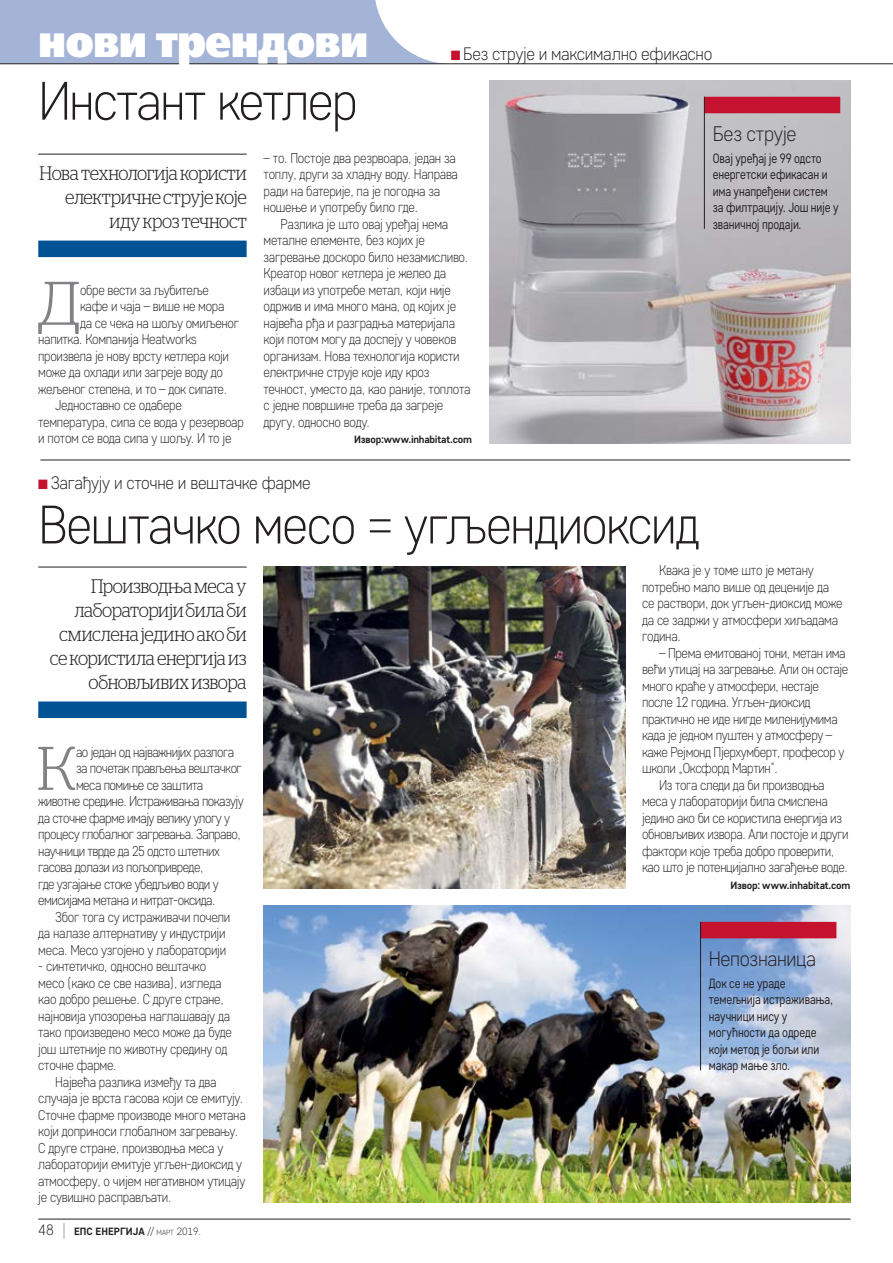
<style>
.page{position:relative;width:893px;height:1263px;background:#fff}
.page>*{position:absolute;margin:0;border:0;box-sizing:border-box;transform-origin:0 0}
.t1{font:300 61.35px "Stag LC";color:#808285}
.t2{font:300 54px "Core Sans D25";letter-spacing:-.03em;color:#231f20;scale:.95 1}
.t3{font:45px "Free Set Extra Bold C";letter-spacing:-.02em;color:#fff;scale:.9 1}
.t4{font:300 21px "Core Sans D25";letter-spacing:-.02em;color:#231f20;scale:.95 1}
.t5{font:300 19.5px/24px "Stag LC";letter-spacing:-.02em;color:#231f20;text-align:right;scale:.9 1}
.t6{font:300 18px "Core Sans D25";letter-spacing:-.02em;color:#231f20;scale:.95 1}
.t7{font:300 14.25px/16.5px "Core Sans D25";letter-spacing:-.02em;color:#231f20;scale:.9 1}
.t8{font:300 14.25px "Core Sans D25";letter-spacing:-.04em;color:#231f20;scale:.9 1}
.t9{font:13.5px/16.5px "Core Sans D35";letter-spacing:-.01em;color:#231f20;scale:.85 1}
.t10{font:700 10.5px "Core Sans D55";letter-spacing:-.015em;color:#231f20}
.s1{color:#c4122f}
.s2{font-family:"Core Sans D25";font-weight:300;font-size:15px}
.s3{font-family:"Core Sans D15";font-weight:100;font-size:18px}
.s4{font-family:"Core Sans D25";font-weight:300}
.s5{font-family:"Core Sans D25";font-weight:300;font-size:7.35px}
</style>
<div class="page">
<svg style="left:0;top:0;width:451px;height:64px;background:#aebbd9"></svg>
<hr style="left:38px;top:1219px;width:812px;height:1px;background:#231f20">
<hr style="left:0;top:64px;width:893px;height:1px;background:#231f20">
<hr style="left:38px;top:154px;width:209px;height:1px;background:#231f20">
<div style="left:38px;top:241px;width:209px;height:16px;background:#005295"></div>
<hr style="left:38px;top:567px;width:209px;height:1px;background:#231f20">
<div style="left:38px;top:701px;width:209px;height:17px;background:#005295"></div>
<img style="left:489px;top:80px;width:361px;height:363px">
<img style="left:264px;top:567px;width:361px;height:322px">
<img style="left:264px;top:905px;width:586px;height:297px">
<div style="left:704px;top:97px;width:136px;height:16px;background:#c4122f"></div>
<hr style="left:704px;top:97px;width:1px;height:132px;background:#231f20">
<hr style="left:40px;top:460px;width:810px;height:1px;background:#231f20">
<div style="left:700px;top:922px;width:136px;height:16px;background:#c4122f"></div>
<hr style="left:700px;top:922px;width:1px;height:148px;background:#231f20">
<h3 class="t3" style="left:38px;top:15px;width:368px">нови трендови</h3>
<p class="t6" style="left:451px;top:43px;width:277px"><span class="s1">■</span> Без струје и максимално ефикасно</p>
<h2 class="t2" style="left:38px;top:66px;width:338px">Инстант кетлер</h2>
<h3 class="t5" style="left:40px;top:159px;width:231px">Нова технологија користи електричне струје које иду кроз течност</h3>
<h1 class="t1" style="left:38px;top:258px;width:44px">Д</h1>
<p class="t7" style="left:80px;top:281px;width:145px">обре вести за љубитеље</p>
<p class="t7" style="left:80px;top:298px;width:162px">кафе и чаја – више не мора</p>
<p class="t7" style="left:80px;top:314px;width:178px">да се чека на шољу омиљеног</p>
<p class="t7" style="left:38px;top:331px;width:178px">напитка. Компанија Heatworks</p>
<p class="t7" style="left:38px;top:347px;width:213px">произвела је нову врсту кетлера који</p>
<p class="t7" style="left:38px;top:364px;width:207px">може да охлади или загреје воду до</p>
<p class="t7" style="left:38px;top:380px;width:211px">жељеног степена, и то – док сипате.</p>
<p class="t7" style="left:55px;top:397px;width:142px">Једноставно се одабере</p>
<p class="t7" style="left:38px;top:413px;width:230px">температура, сипа се вода у резервоар</p>
<p class="t7" style="left:38px;top:430px;width:216px">и потом се вода сипа у шољу. И то је</p>
<p class="t7" style="left:264px;top:149px;width:218px">– то. Постоје два резрвоара, један за топлу, други за хладну воду. Направа ради на батерије, па је погодна за ношење и употребу било где.</p>
<p class="t7" style="left:264px;top:215px;width:231px;text-indent:17px">Разлика је што овај уређај нема металне елементе, без којих је загревање доскоро било незамисливо.<br>Креатор новог кетлера је желео да избаци из употребе метал, који није одржив и има много мана, од којих је највећа рђа и разградња материјала који потом могу да доспеју у човеков организам. Нова технологија користи електричне струје које иду кроз течност, уместо да, као раније, топлота с једне површине треба да загреје другу, односно воду.</p>
<p class="t10" style="left:354px;top:433px;width:119px">Извор:www.inhabitat.com</p>
<p class="t6" style="left:38px;top:472px;width:288px"><span class="s1">■</span> Загађују и сточне и вештачке фарме</p>
<h2 class="t2" style="left:38px;top:490px;width:698px">Вештачко месо = угљендиоксид</h2>
<h3 class="t4" style="left:713px;top:120px;width:90px">Без струје</h3>
<p class="t9" style="left:713px;top:149px;width:150px">Овај уређај је 99 одсто енергетски ефикасан и има унапређени систем за филтрацију. Још није у званичној продаји.</p>
<h3 class="t5" style="left:50px;top:572px;width:220px">Производња меса у лабораторији била би смислена једино ако би се користила енергија из обновљивих извора</h3>
<h1 class="t1" style="left:37px;top:723px;width:41px">К</h1>
<p class="t8" style="left:76px;top:743px;width:177px">ао један од најважнијих разлога</p>
<p class="t8" style="left:76px;top:759px;width:186px">за почетак прављења вештачког</p>
<p class="t8" style="left:76px;top:776px;width:143px">меса помиње се заштита</p>
<p class="t8" style="left:38px;top:792px;width:230px">животне средине. Истраживања показују</p>
<p class="t8" style="left:38px;top:809px;width:215px">да сточне фарме имају велику улогу у</p>
<p class="t8" style="left:38px;top:825px;width:227px">процесу глобалног загревања. Заправо,</p>
<p class="t8" style="left:38px;top:842px;width:203px">научници тврде да 25 одсто штетних</p>
<p class="t8" style="left:38px;top:858px;width:185px">гасова долази из пољопривреде,</p>
<p class="t8" style="left:38px;top:875px;width:202px">где узгајање стоке убедљиво води у</p>
<p class="t8" style="left:38px;top:891px;width:198px">емисијама метана и нитрат-оксида.</p>
<p class="t7" style="left:55px;top:908px;width:196px">Због тога су истраживачи почели</p>
<p class="t7" style="left:38px;top:925px;width:210px">да налазе алтернативу у индустрији</p>
<p class="t7" style="left:38px;top:941px;width:210px">меса. Месо узгојено у лабораторији</p>
<p class="t7" style="left:38px;top:958px;width:217px">- синтетичко, односно вештачко месо (како се све назива), изгледа као добро решење. С друге стране, најновија упозорења наглашавају да тако произведено месо може да буде још штетније по животну средину од сточне фарме.</p>
<p class="t7" style="left:38px;top:1073px;width:232px;text-indent:17px">Највећа разлика између та два случаја је врста гасова који се емитују.<br>Сточне фарме производе много метана који доприноси глобалном загревању.<br>С друге стране, производња меса у лабораторији емитује угљен-диоксид у атмосферу, о чијем негативном утицају је сувишно расправљати.</p>
<p class="t10" style="left:38px;top:1225px;width:164px"><span class="s2">48</span> <span class="s3">|</span> ЕПС ЕНЕРГИЈА <span class="s4">//</span> <span class="s5">март</span> <span class="s4">2019.</span></p>
<p class="t7" style="left:642px;top:562px;width:224px;text-indent:17px">Квака је у томе што је метану потребно мало више од деценије да се раствори, док угљен-диоксид може да се задржи у атмосфери хиљадама година.</p>
<p class="t7" style="left:659px;top:644px;width:209px">– Према емитованој тони, метан има</p>
<p class="t7" style="left:642px;top:661px;width:231px">већи утицај на загревање. Али он остаје</p>
<p class="t7" style="left:642px;top:677px;width:198px">много краће у атмосфери, нестаје</p>
<p class="t7" style="left:642px;top:694px;width:189px">после 12 година. Угљен-диоксид</p>
<p class="t7" style="left:642px;top:710px;width:219px">практично не иде нигде миленијумима</p>
<p class="t7" style="left:642px;top:727px;width:213px">када је једном пуштен у атмосферу –</p>
<p class="t7" style="left:642px;top:743px;width:226px">каже Рејмонд Пјерхумберт, професор у</p>
<p class="t7" style="left:642px;top:760px;width:152px">школи „Оксфорд Мартин“.</p>
<p class="t7" style="left:659px;top:776px;width:186px">Из тога следи да би производња</p>
<p class="t7" style="left:642px;top:793px;width:208px">меса у лабораторији била смислена</p>
<p class="t7" style="left:642px;top:809px;width:224px">једино ако би се користила енергија из</p>
<p class="t7" style="left:642px;top:826px;width:231px">обновљивих извора. Али постоје и други</p>
<p class="t7" style="left:642px;top:842px;width:215px">фактори које треба добро проверити,</p>
<p class="t7" style="left:642px;top:859px;width:230px">као што је потенцијално загађење воде.</p>
<p class="t10" style="left:730px;top:878px;width:121px">Извор: www.inhabitat.com</p>
<h3 class="t4" style="left:709px;top:945px;width:114px">Непознаница</h3>
<p class="t9" style="left:709px;top:974px;width:148px">Док се не ураде темељнија истраживања, научници нису у могућности да одреде који метод је бољи или макар мање зло.</p>
</div>
